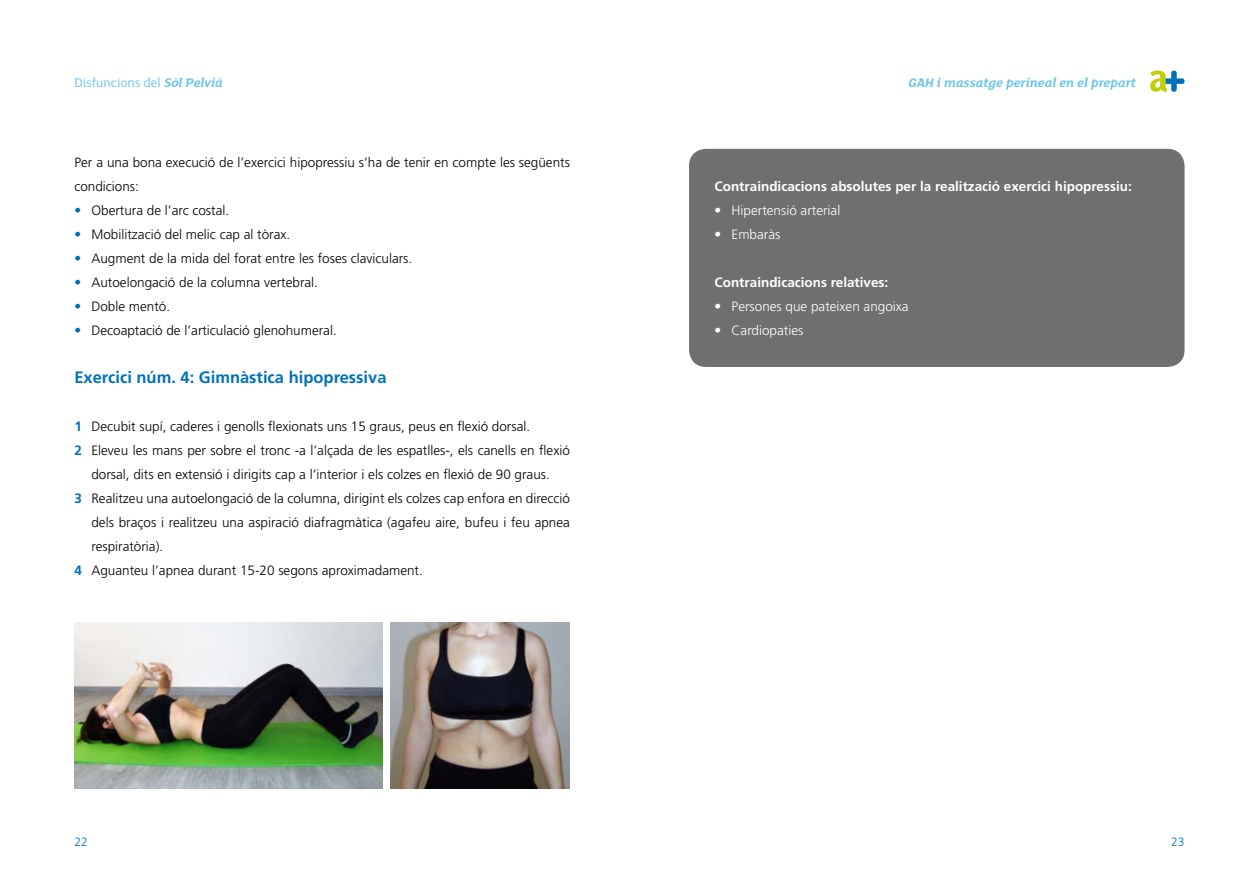
<style>
.page{position:relative;width:1259px;height:893px;background:#fff}
.page>*{position:absolute;margin:0;border:0;box-sizing:border-box;transform-origin:0 0}
.t1{font:700 16.5px "Frutiger LT Std";color:#0071b9}
.t2{font:300 13.5px/24px "Frutiger LT Std";color:#000}
.t3{font:700 13.5px "Frutiger LT Std";color:#fff}
.t4{font:300 13.5px "Frutiger LT Std";color:#fff}
.t5{font:italic 700 13.5px "FS Lola";color:#6ec4e9}
.t6{font:13.5px "FS Lola";color:#6ec4e9}
.t7{font:300 12px "Frutiger LT Std";color:#0071b9}
.s1{font-weight:700;font-style:italic}
.s2{font-family:"Helvetica LT Std";color:#0071b9}
.s3{font-weight:700;color:#0071b9}
.s4{font-family:"Helvetica LT Std"}
</style>
<div class="page">
<svg style="left:1150px;top:71px;width:34px;height:21px"></svg>
<div style="left:689px;top:149px;width:495px;height:218px;background:#706f6f;border-radius:17px"></div>
<img style="left:74px;top:623px;width:309px;height:165px">
<img style="left:390px;top:623px;width:180px;height:165px">
<p class="t6" style="left:74px;top:73px;width:150px">Disfuncions del <span class="s1">Sòl Pelvià</span></p>
<p class="t2" style="left:74px;top:150px;width:497px">Per a una bona execució de l’exercici hipopressiu s’ha de tenir en compte les següents condicions:</p>
<p class="t2" style="left:74px;top:198px;width:154px"><span class="s2">•</span> Obertura de l’arc costal.</p>
<p class="t2" style="left:74px;top:222px;width:215px"><span class="s2">•</span> Mobilització del melic cap al tòrax.</p>
<p class="t2" style="left:74px;top:246px;width:337px"><span class="s2">•</span> Augment de la mida del forat entre les foses claviculars.</p>
<p class="t2" style="left:74px;top:270px;width:242px"><span class="s2">•</span> Autoelongació de la columna vertebral.</p>
<p class="t2" style="left:74px;top:294px;width:95px"><span class="s2">•</span> Doble mentó.</p>
<p class="t2" style="left:74px;top:318px;width:261px"><span class="s2">•</span> Decoaptació de l’articulació glenohumeral.</p>
<p class="t1" style="left:74px;top:367px;width:314px">Exercici núm. 4: Gimnàstica hipopressiva</p>
<p class="t2" style="left:74px;top:414px;width:454px"><span class="s3">1</span> Decubit supí, caderes i genolls flexionats uns 15 graus, peus en flexió dorsal.</p>
<p class="t2" style="left:74px;top:438px;width:497px"><span class="s3">2</span> Eleveu les mans per sobre el tronc -a l’alçada de les espatlles-, els canells en flexió</p>
<p class="t2" style="left:91px;top:462px;width:457px">dorsal, dits en extensió i dirigits cap a l’interior i els colzes en flexió de 90 graus.</p>
<p class="t2" style="left:74px;top:486px;width:497px"><span class="s3">3</span> Realitzeu una autoelongació de la columna, dirigint els colzes cap enfora en direcció</p>
<p class="t2" style="left:91px;top:510px;width:480px">dels braços i realitzeu una aspiració diafragmàtica (agafeu aire, bufeu i feu apnea</p>
<p class="t2" style="left:91px;top:534px;width:71px">respiratòria).</p>
<p class="t2" style="left:74px;top:558px;width:347px"><span class="s3">4</span> Aguanteu l’apnea durant 15-20 segons aproximadament.</p>
<p class="t7" style="left:74px;top:835px;width:15px">22</p>
<p class="t5" style="left:908px;top:73px;width:229px">GAH i massatge perineal en el prepart</p>
<p class="t3" style="left:714px;top:178px;width:419px">Contraindicacions absolutes per la realització exercici hipopressiu:</p>
<p class="t4" style="left:714px;top:202px;width:127px"><span class="s4">•</span> Hipertensió arterial</p>
<p class="t4" style="left:714px;top:226px;width:67px"><span class="s4">•</span> Embaràs</p>
<p class="t3" style="left:714px;top:274px;width:175px">Contraindicacions relatives:</p>
<p class="t4" style="left:714px;top:298px;width:196px"><span class="s4">•</span> Persones que pateixen angoixa</p>
<p class="t4" style="left:714px;top:322px;width:90px"><span class="s4">•</span> Cardiopaties</p>
<p class="t7" style="left:1171px;top:835px;width:15px">23</p>
</div>
